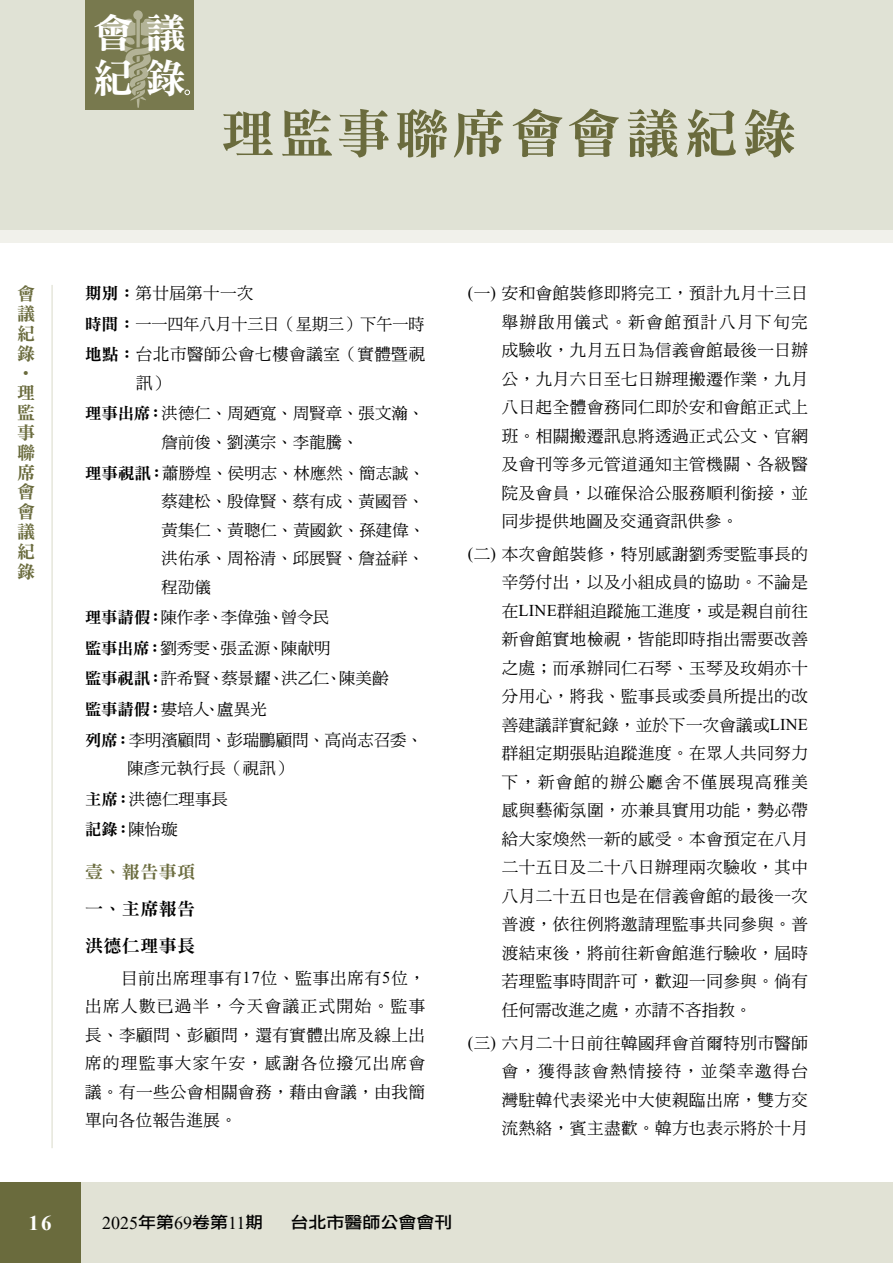
<style>
.page{position:relative;width:893px;height:1263px;background:#fff}
.page>*{position:absolute;margin:0;border:0;box-sizing:border-box;transform-origin:0 0}
.t1{font:52.95px "DFN Ming W9 WIN BF";letter-spacing:.075em;color:#6a6b3d}
.t2{font:40.5px/45px "DFN Ming W9 WIN BF";color:#fff}
.t3{font:700 21px "Times New Roman";color:#fff}
.t4{font:18px/19.8px "DFN Ming W9 WIN BF";color:#6a6b3d;text-align:justify}
.t5{font:18px "Times New Roman";color:#000}
.t6{font:17.7px/37px "DFN Ming W9 WIN BF";letter-spacing:.025em;color:#000}
.t7{font:17.7px "DFN Ming W9 WIN BF";color:#6a6b3d}
.t8{font:16.5px/28.5px "DF Ming W5 WIN BF";letter-spacing:.035em;color:#000;text-align:justify}
.t9{font:16.5px "DF Ming W5 WIN BF";color:#000}
.t10{font:16.2px/28.5px "DF Ming W5 WIN BF";letter-spacing:.005em;color:#000}
.t11{font:16.2px "DF Li Hei Md WIN BF";color:#000;scale:1.11 1}
.t12{font:16.2px "DFN Ming W9 WIN BF";color:#000}
.s1{font-family:"DFN Ming W9 WIN BF";font-size:16.2px}
.s2{font-family:"DFN Ming W9 WIN BF"}
.s3{font-size:16.5px}
.s4{font-family:"DF Ming W5 WIN BF"}
.s5{font-family:"Times New Roman"}
.s6{font-family:"DF Li Hei Md WIN BF";font-size:16.2px}
</style>
<div class="page">
<div style="left:60px;top:1182px;width:833px;height:81px;background:#e1e2d5"></div>
<div style="left:0;top:0;width:893px;height:230px;background:#e0e2d5"></div>
<div style="left:0;top:230px;width:893px;height:12px;background:#f1f1eb"></div>
<div style="left:0;top:1182px;width:81px;height:81px;background:#6a6b3d"></div>
<hr style="left:51px;top:285px;width:2px;height:863px;background:#e1e2d5">
<div style="left:85px;top:0;width:108px;height:110px;background:#78794e"></div>
<svg style="left:100px;top:10px;width:76px;height:98px"></svg>
<svg style="left:185px;top:90px;width:5px;height:5px"></svg>
<h2 class="t2" style="left:93px;top:10px;width:95px">會議紀錄</h2>
<h1 class="t1" style="left:221px;top:107px;width:577px">理監事聯席會會議紀錄</h1>
<p class="t4" style="left:17px;top:284px;width:19px">會議紀錄</p>
<p class="t4" style="left:36px;top:364px;width:19px;rotate:90deg">•</p>
<p class="t4" style="left:17px;top:383px;width:19px">理監事聯席會會議紀錄</p>
<p class="t8" style="left:85px;top:278px;width:342px;line-height:30.6px;text-align:left"><span class="s1">期別：</span>第廿屆第十一次<br><span class="s1">時間：</span>一一四年八月十三日（星期三）下午一時<span class="s1">地點：</span>台北市醫師公會七樓會議室（實體暨視</p>
<p class="t8" style="left:136px;top:369px;width:35px">訊）</p>
<p class="t10" style="left:162px;top:399px;width:264px;text-indent:-77px"><span class="s2">理事出席：</span>洪德仁、周廼寬、周賢章、張文瀚、詹前俊、劉漢宗、李龍騰、</p>
<p class="t10" style="left:162px;top:458px;width:265px;text-align:justify;text-indent:-77px"><span class="s2">理事視訊：</span>蕭勝煌、侯明志、林應然、簡志誠、蔡建松、殷偉賢、蔡有成、黃國晉、黃集仁、黃聰仁、黃國欽、孫建偉、洪佑承、周裕清、邱展賢、詹益祥、程劭儀</p>
<p class="t10" style="left:85px;top:602px;width:305px;line-height:30.6px"><span class="s2">理事請假：</span>陳作孝、李偉強、曾令民<br><span class="s2">監事出席：</span>劉秀雯、張孟源、陳献明<br><span class="s2">監事視訊：</span>許希賢、蔡景耀、洪乙仁、陳美齡<span class="s2">監事請假：</span>婁培人、盧異光</p>
<p class="t9" style="left:85px;top:732px;width:339px"><span class="s1">列席：</span>李明濱顧問、彭瑞鵬顧問、高尚志召委、</p>
<p class="t10" style="left:85px;top:753px;width:209px;line-height:30.6px;text-indent:43px">陳彥元執行長<span class="s3">（</span>視訊<span class="s3">）</span><span class="s2">主席：</span>洪德仁理事長</p>
<p class="t12" style="left:85px;top:821px;width:94px">記錄：<span class="s4">陳怡璇</span></p>
<p class="t7" style="left:85px;top:863px;width:112px">壹、報告事項</p>
<p class="t6" style="left:85px;top:890px;width:112px">一、主席報告洪德仁理事長</p>
<p class="t8" style="left:85px;top:963px;width:342px;text-indent:36px">目前出席理事有<span class="s5">17</span>位、監事出席有<span class="s5">5</span>位，出席人數已過半，今天會議正式開始。監事長、李顧問、彭顧問，還有實體出席及線上出席的理監事大家午安，感謝各位撥冗出席會議。有一些公會相關會務，藉由會議，由我簡單向各位報告進展。</p>
<p class="t8" style="left:502px;top:279px;width:308px;text-indent:-34px"><span class="s5">(</span>一<span class="s5">)</span> 安和會館裝修即將完工，預計九月十三日舉辦啟用儀式。新會館預計八月下旬完成驗收，九月五日為信義會館最後一日辦公，九月六日至七日辦理搬遷作業，九月八日起全體會務同仁即於安和會館正式上班。相關搬遷訊息將透過正式公文、官網及會刊等多元管道通知主管機關、各級醫院及會員，以確保洽公服務順利銜接，並同步提供地圖及交通資訊供參。</p>
<p class="t8" style="left:502px;top:540px;width:308px;text-indent:-34px"><span class="s5">(</span>二<span class="s5">)</span> 本次會館裝修，特別感謝劉秀雯監事長的辛勞付出，以及小組成員的協助。不論是在<span class="s5">LINE</span>群組追蹤施工進度，或是親自前往新會館實地檢視，皆能即時指出需要改善之處；而承辦同仁石琴、玉琴及玫娟亦十分用心，將我、監事長或委員所提出的改善建議詳實紀錄，並於下一次會議或<span class="s5">LINE</span>群組定期張貼追蹤進度。在眾人共同努力下，新會館的辦公廳舍不僅展現高雅美感與藝術氛圍，亦兼具實用功能，勢必帶給大家煥然一新的感受。本會預定在八月二十五日及二十八日辦理兩次驗收，其中八月二十五日也是在信義會館的最後一次普渡，依往例將邀請理監事共同參與。普渡結束後，將前往新會館進行驗收，屆時若理監事時間許可，歡迎一同參與。倘有任何需改進之處，亦請不吝指教。</p>
<p class="t8" style="left:502px;top:1028px;width:308px;text-indent:-34px"><span class="s5">(</span>三<span class="s5">)</span> 六月二十日前往韓國拜會首爾特別市醫師會，獲得該會熱情接待，並榮幸邀得台灣駐韓代表梁光中大使親臨出席，雙方交流熱絡，賓主盡歡。韓方也表示將於十月</p>
<p class="t3" style="left:28px;top:1207px;width:25px">16</p>
<p class="t5" style="left:102px;top:1210px;width:163px">2025<span class="s6">年第</span>69<span class="s6">卷第</span>11<span class="s6">期</span></p>
<p class="t11" style="left:290px;top:1214px;width:147px">台北市醫師公會會刊</p>
</div>
